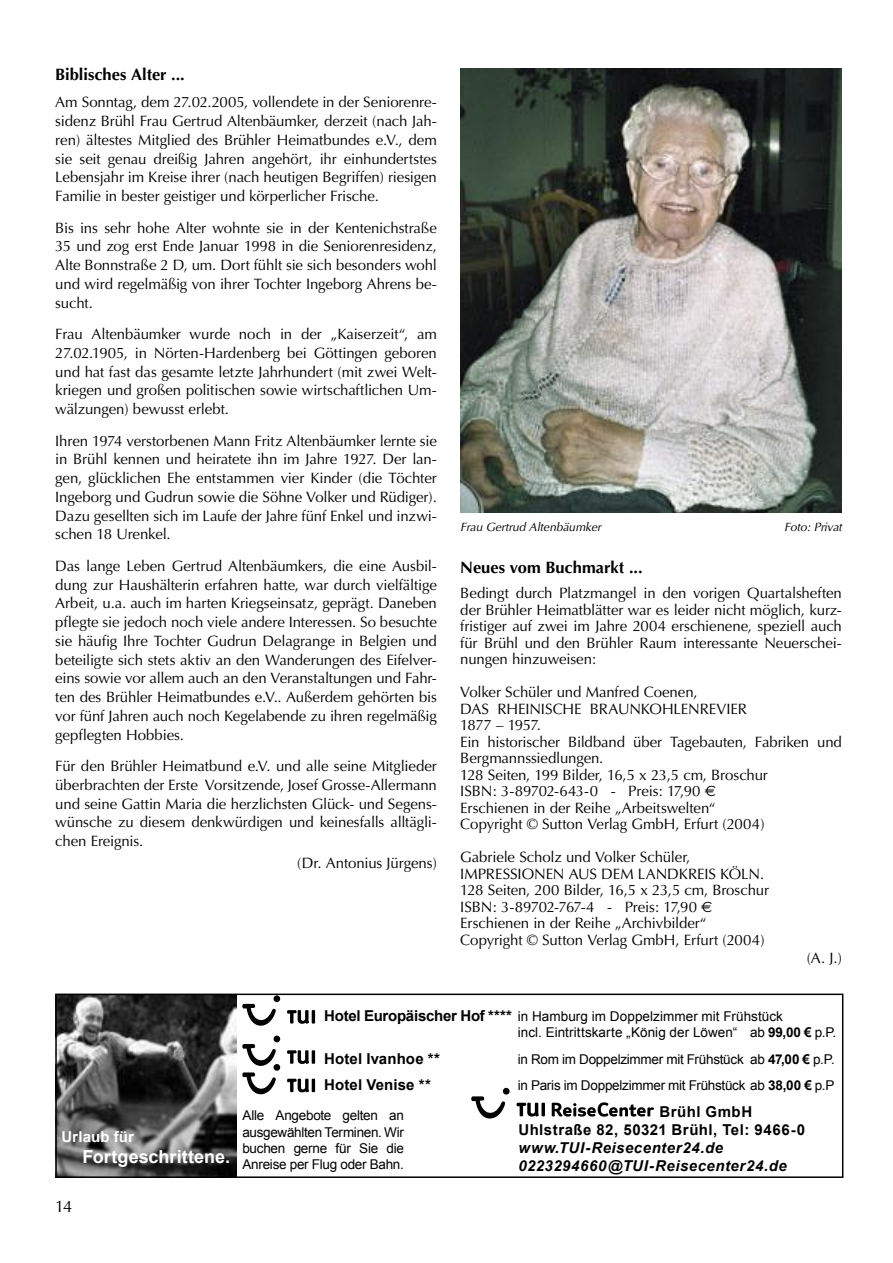
<style>
.page{position:relative;width:893px;height:1263px;background:#fff}
.page>*{position:absolute;margin:0;border:0;box-sizing:border-box;transform-origin:0 0}
.t1{font:700 18px "Arial";color:#fff}
.t2{font:700 16.5px "Optima";color:#000}
.t3{font:16.5px "Optima";color:#000}
.t4{font:15px/18.8px "Optima";letter-spacing:-.01em;color:#000;text-align:justify}
.t5{font:700 15px/18px "Arial";letter-spacing:.025em;color:#000}
.t6{font:italic 700 15px/18px "Arial";letter-spacing:.035em;color:#000}
.t7{font:700 15px "Arial";letter-spacing:.005em;color:#000}
.t8{font:700 15px "Arial";letter-spacing:.005em;color:#fff}
.t9{font:13.5px/16.2px "Arial";letter-spacing:-.02em;color:#000;text-align:justify}
.t10{font:13.5px/16.2px "Arial";letter-spacing:.005em;color:#000}
.t11{font:italic 12px "Optima";letter-spacing:-.005em;color:#000}
.s1{font-family:"Euro Sans"}
.s2{font-weight:700;font-size:15px}
.s3{font-weight:700}
</style>
<div class="page">
<img style="left:58px;top:996px;width:178px;height:179px">
<div style="left:55px;top:993px;width:788px;height:185px;border:2px solid #000"></div>
<svg style="left:287px;top:1010px;width:28px;height:14px"></svg>
<svg style="left:242px;top:1004px;width:34px;height:22px"></svg>
<div style="left:274px;top:995px;width:6px;height:7px;background:#000;border-radius:50%"></div>
<svg style="left:287px;top:1050px;width:28px;height:14px"></svg>
<svg style="left:242px;top:1044px;width:34px;height:22px"></svg>
<div style="left:274px;top:1035px;width:6px;height:7px;background:#000;border-radius:50%"></div>
<svg style="left:287px;top:1079px;width:28px;height:13px"></svg>
<svg style="left:242px;top:1072px;width:34px;height:22px"></svg>
<div style="left:274px;top:1064px;width:6px;height:7px;background:#000;border-radius:50%"></div>
<svg style="left:517px;top:1103px;width:28px;height:13px"></svg>
<svg style="left:471px;top:1088px;width:39px;height:31px"></svg>
<svg style="left:552px;top:1102px;width:102px;height:15px"></svg>
<img style="left:460px;top:68px;width:381px;height:444px">
<p class="t2" style="left:55px;top:65px;width:131px">Biblisches Alter ...</p>
<p class="t4" style="left:55px;top:93px;width:383px">Am Sonntag, dem 27.02.2005, vollendete in der Seniorenre&shy;sidenz Brühl Frau Gertrud Altenbäumker, derzeit (nach Jah&shy;ren) ältestes Mitglied des Brühler Heimatbundes e.V., dem sie seit genau dreißig Jahren angehört, ihr einhundertstes Lebensjahr im Kreise ihrer (nach heutigen Begriffen) riesigen Familie in bester geistiger und körperlicher Frische.</p>
<p class="t4" style="left:55px;top:218px;width:383px">Bis ins sehr hohe Alter wohnte sie in der Kentenichstraße 35 und zog erst Ende Januar 1998 in die Seniorenresidenz, Alte Bonnstraße 2 D, um. Dort fühlt sie sich besonders wohl und wird regelmäßig von ihrer Tochter Ingeborg Ahrens be&shy;sucht.</p>
<p class="t4" style="left:55px;top:325px;width:383px">Frau Altenbäumker wurde noch in der „Kaiserzeit“, am 27.02.1905, in Nörten-Hardenberg bei Göttingen geboren und hat fast das gesamte letzte Jahrhundert (mit zwei Welt&shy;kriegen und großen politischen sowie wirtschaftlichen Um&shy;wälzungen) bewusst erlebt.</p>
<p class="t4" style="left:55px;top:431px;width:383px">Ihren 1974 verstorbenen Mann Fritz Altenbäumker lernte sie in Brühl kennen und heiratete ihn im Jahre 1927. Der lan&shy;gen, glücklichen Ehe entstammen vier Kinder (die Töchter Ingeborg und Gudrun sowie die Söhne Volker und Rüdiger).<br>Dazu gesellten sich im Laufe der Jahre fünf Enkel und inzwi&shy;schen 18 Urenkel.</p>
<p class="t4" style="left:55px;top:557px;width:383px">Das lange Leben Gertrud Altenbäumkers, die eine Ausbil&shy;dung zur Haushälterin erfahren hatte, war durch vielfältige Arbeit, u.a. auch im harten Kriegseinsatz, geprägt. Daneben pflegte sie jedoch noch viele andere Interessen. So besuchte sie häufig Ihre Tochter Gudrun Delagrange in Belgien und beteiligte sich stets aktiv an den Wanderungen des Eifelver&shy;eins sowie vor allem auch an den Veranstaltungen und Fahr&shy;ten des Brühler Heimatbundes e.V.. Außerdem gehörten bis vor fünf Jahren auch noch Kegelabende zu ihren regelmäßig gepflegten Hobbies.</p>
<p class="t4" style="left:55px;top:757px;width:383px">Für den Brühler Heimatbund e.V. und alle seine Mitglieder überbrachten der Erste Vorsitzende, Josef Grosse-Allermann und seine Gattin Maria die herzlichsten Glück- und Segens&shy;wünsche zu diesem denkwürdigen und keinesfalls alltägli&shy;chen Ereignis.</p>
<p class="t4" style="left:297px;top:854px;width:141px">(Dr. Antonius Jürgens)</p>
<p class="t11" style="left:460px;top:520px;width:142px">Frau Gertrud Altenbäumker</p>
<p class="t11" style="left:784px;top:520px;width:59px">Foto: Privat</p>
<p class="t2" style="left:460px;top:558px;width:184px">Neues vom Buchmarkt ...</p>
<p class="t4" style="left:460px;top:585px;width:383px;line-height:16.5px">Bedingt durch Platzmangel in den vorigen Quartalsheften der Brühler Heimatblätter war es leider nicht möglich, kurz&shy;fristiger auf zwei im Jahre 2004 erschienene, speziell auch für Brühl und den Brühler Raum interessante Neuerschei&shy;nungen hinzuweisen:</p>
<p class="t4" style="left:460px;top:684px;width:383px;line-height:16.5px;text-align:left">Volker Schüler und Manfred Coenen,<br>DAS RHEINISCHE BRAUNKOHLENREVIER<br>1877 – 1957.<br>Ein historischer Bildband über Tagebauten, Fabriken und Bergmannssiedlungen.<br>128 Seiten, 199 Bilder, 16,5 x 23,5 cm, Broschur<br>ISBN: 3-89702-643-0 - Preis: 17,90 <span class="s1">e<br></span>Erschienen in der Reihe „Arbeitswelten“<br>Copyright © Sutton Verlag GmbH, Erfurt (2004)</p>
<p class="t4" style="left:460px;top:849px;width:310px;line-height:16.5px;text-align:left">Gabriele Scholz und Volker Schüler, IMPRESSIONEN AUS DEM LANDKREIS KÖLN.<br>128 Seiten, 200 Bilder, 16,5 x 23,5 cm, Broschur ISBN: 3-89702-767-4 - Preis: 17,90 <span class="s1">e </span>Erschienen in der Reihe „Archivbilder“ Copyright © Sutton Verlag GmbH, Erfurt (2004)</p>
<p class="t4" style="left:807px;top:949px;width:37px">(A. J.)</p>
<p class="t8" style="left:61px;top:1126px;width:74px">Urlaub für</p>
<p class="t1" style="left:82px;top:1145px;width:149px">Fortgeschrittene.</p>
<p class="t3" style="left:55px;top:1197px;width:19px">14</p>
<p class="t10" style="left:518px;top:1008px;width:320px;text-indent:-193px"><span class="s2">Hotel Europäischer Hof ****</span> in Hamburg im Doppelzimmer mit Frühstück<br>incl. Eintrittskarte „König der Löwen“ ab <span class="s3">99,00 €</span> p.P.</p>
<p class="t5" style="left:324px;top:1050px;width:117px">Hotel Ivanhoe **</p>
<p class="t9" style="left:518px;top:1051px;width:319px">in Rom im Doppelzimmer mit Frühstück ab <span class="s3">47,00 €</span> p.P.</p>
<p class="t7" style="left:324px;top:1075px;width:108px">Hotel Venise **</p>
<p class="t9" style="left:518px;top:1077px;width:318px">in Paris im Doppelzimmer mit Frühstück ab <span class="s3">38,00 €</span> p.P</p>
<p class="t9" style="left:242px;top:1108px;width:163px">Alle Angebote gelten an ausgewählten Terminen. Wir buchen gerne für Sie die Anreise per Flug oder Bahn.</p>
<p class="t5" style="left:518px;top:1103px;width:288px;text-indent:141px">Brühl GmbH<br>Uhlstraße 82, 50321 Brühl, Tel: 9466-0</p>
<p class="t6" style="left:518px;top:1139px;width:270px">www.TUI-Reisecenter24.de<br>0223294660@TUI-Reisecenter24.de</p>
</div>
